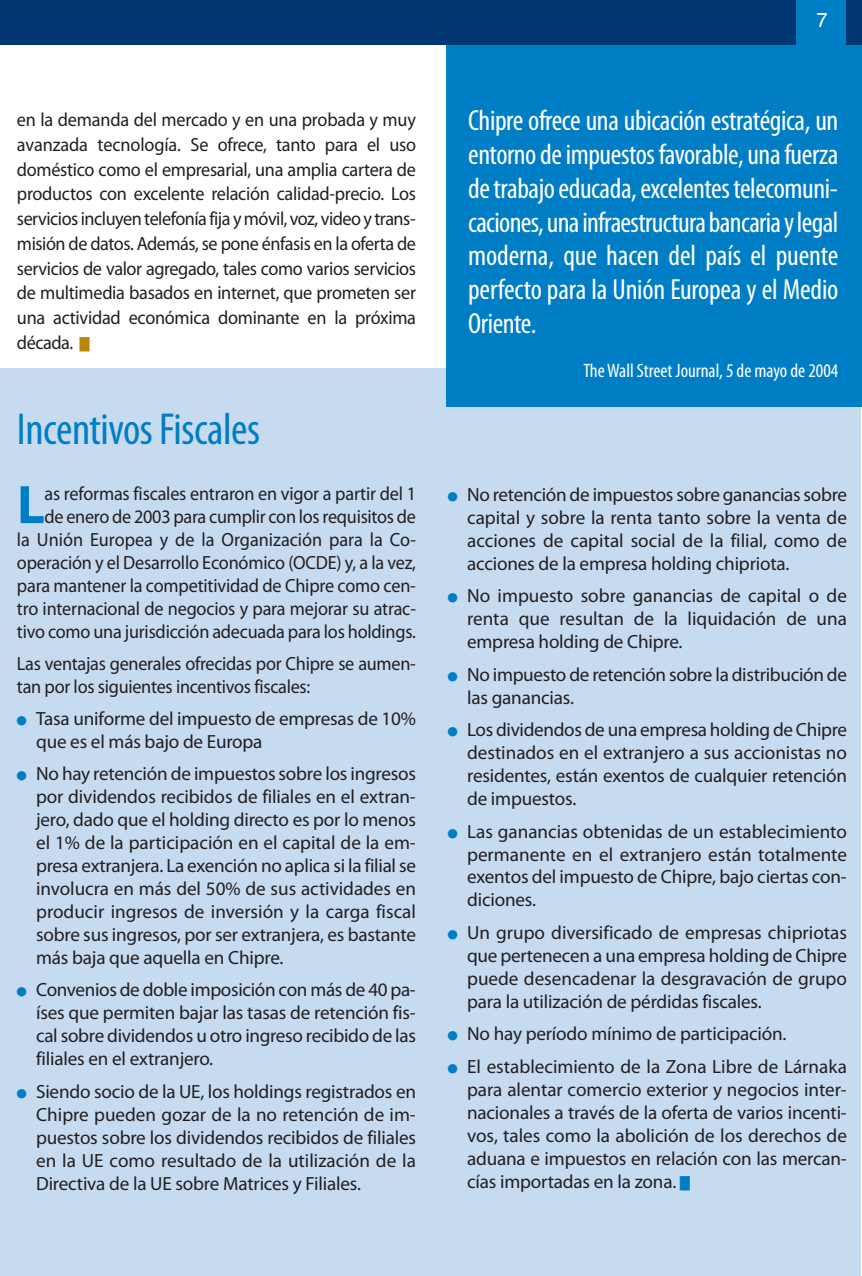
<style>
.page{position:relative;width:862px;height:1276px;background:#fff}
.page>*{position:absolute;margin:0;border:0;box-sizing:border-box;transform-origin:0 0}
.t1{font:700 54.68px "Myriad Pro";color:#007ec5}
.t2{font:condensed 45px "Myriad Pro";letter-spacing:-.01em;color:#007ec5}
.t3{font:condensed 29.25px/33.8px "Myriad Pro";letter-spacing:-.005em;color:#fff;text-align:justify}
.t4{font:20.25px "Helvetica";color:#fff}
.t5{font:condensed 19.35px "Myriad Pro";color:#fff}
.t6{font:19.12px/22.9px "Myriad Pro";letter-spacing:-.01em;color:#231f20;text-align:justify}
.t7{font:19.12px/24.8px "Myriad Pro";letter-spacing:-.01em;color:#231f20;text-align:justify;scale:.95 1}
.s1{color:#ba8808}
.s2{color:#007ec5}
</style>
<div class="page">
<div style="left:0;top:368px;width:860px;height:908px;background:#c6daf0"></div>
<div style="left:446px;top:35px;width:415px;height:371px;background:#007ec5"></div>
<div style="left:0;top:0;width:861px;height:44px;background:#013874"></div>
<div style="left:796px;top:0;width:49px;height:44px;background:#007ec5"></div>
<p class="t4" style="left:816px;top:12px;width:13px">7</p>
<p class="t7" style="left:17px;top:109px;width:421px">en la demanda del mercado y en una probada y muy avanzada tecnología. Se ofrece, tanto para el uso doméstico como el empresarial, una amplia cartera de productos con excelente relación calidad-precio. Los serviciosincluyentelefonía fija y móvil, voz, videoy trans&shy;misión de datos. Además, se pone énfasis en la oferta de servicios de valor agregado, tales como varios servicios de multimedia basados en internet, que prometen ser una actividad económica dominante en la próxima década. <span class="s1">■</span></p>
<p class="t3" style="left:468px;top:106px;width:371px">Chipre ofrece una ubicación estratégica, un entornodeimpuestosfavorable,unafuerza detrabajoeducada,excelentestelecomuni&shy;caciones,unainfraestructurabancariaylegal moderna, que hacen del país el puente perfecto para la Unión Europea y el Medio Oriente.</p>
<p class="t5" style="left:583px;top:363px;width:256px">TheWall Street Journal, 5 de mayo de 2004</p>
<h2 class="t2" style="left:17px;top:413px;width:245px">IncentivosFiscales</h2>
<h1 class="t1" style="left:17px;top:484px;width:29px">L</h1>
<p class="t7" style="left:17px;top:484px;width:421px;line-height:22.9px;text-align:right">as reformas fiscales entraron en vigor a partir del 1<br>de enero de 2003 para cumplir con los requisitos de<br>la Unión Europea y de la Organización para la Co&shy;operación y el Desarrollo Económico (OCDE) y, a la vez, para mantener la competitividad de Chipre como cen&shy;tro internacional de negocios y para mejorar su atrac&shy;tivo como una jurisdicción adecuada para los holdings.</p>
<p class="t7" style="left:17px;top:653px;width:421px;line-height:22.9px">Las ventajas generales ofrecidas por Chipre se aumen&shy;tan por los siguientes incentivos fiscales:</p>
<p class="t6" style="left:36px;top:708px;width:381px;text-indent:-19px"><span class="s2">●</span> Tasa uniforme del impuesto de empresas de 10% que es el más bajo de Europa</p>
<p class="t6" style="left:36px;top:764px;width:381px;text-indent:-19px"><span class="s2">●</span> No hay retención de impuestos sobre los ingresos por dividendos recibidos de filiales en el extran&shy;jero, dado que el holding directo es por lo menos el 1% de la participación en el capital de la em&shy;presa extranjera. La exención no aplica si la filial se involucra en más del 50% de sus actividades en producir ingresos de inversión y la carga fiscal sobre sus ingresos, por ser extranjera, es bastante más baja que aquella en Chipre.</p>
<p class="t6" style="left:36px;top:980px;width:381px;text-indent:-19px"><span class="s2">●</span> Convenios de doble imposición con más de 40 pa&shy;íses que permiten bajar las tasas de retención fis&shy;cal sobre dividendos u otro ingreso recibido de las filiales en el extranjero.</p>
<p class="t6" style="left:36px;top:1081px;width:381px;text-indent:-19px"><span class="s2">●</span> Siendo socio de la UE, los holdings registrados en Chipre pueden gozar de la no retención de im&shy;puestos sobre los dividendos recibidos de filiales en la UE como resultado de la utilización de la Directiva de la UE sobre Matrices y Filiales.</p>
<p class="t6" style="left:467px;top:484px;width:381px;text-indent:-19px"><span class="s2">●</span> No retención de impuestos sobre ganancias sobre capital y sobre la renta tanto sobre la venta de acciones de capital social de la filial, como de acciones de la empresa holding chipriota.</p>
<p class="t6" style="left:467px;top:586px;width:381px;text-indent:-19px"><span class="s2">●</span> No impuesto sobre ganancias de capital o de renta que resultan de la liquidación de una empresa holding de Chipre.</p>
<p class="t6" style="left:467px;top:664px;width:381px;text-indent:-19px"><span class="s2">●</span> No impuesto de retención sobre la distribución de las ganancias.</p>
<p class="t6" style="left:467px;top:720px;width:381px;text-indent:-19px"><span class="s2">●</span> Los dividendos de una empresa holding de Chipre destinados en el extranjero a sus accionistas no residentes, están exentos de cualquier retención de impuestos.</p>
<p class="t6" style="left:467px;top:821px;width:381px;text-indent:-19px"><span class="s2">●</span> Las ganancias obtenidas de un establecimiento permanente en el extranjero están totalmente exentos del impuesto de Chipre, bajo ciertas con&shy;diciones.</p>
<p class="t6" style="left:467px;top:922px;width:381px;text-indent:-19px"><span class="s2">●</span> Un grupo diversificado de empresas chipriotas que pertenecen a una empresa holding de Chipre puede desencadenar la desgravación de grupo para la utilización de pérdidas fiscales.</p>
<p class="t6" style="left:447px;top:1024px;width:340px"><span class="s2">●</span> No hay período mínimo de participación.</p>
<p class="t6" style="left:467px;top:1056px;width:381px;text-indent:-19px"><span class="s2">●</span> El establecimiento de la Zona Libre de Lárnaka para alentar comercio exterior y negocios inter&shy;nacionales a través de la oferta de varios incenti&shy;vos, tales como la abolición de los derechos de aduana e impuestos en relación con las mercan&shy;cías importadas en la zona. <span class="s2">■</span></p>
</div>
